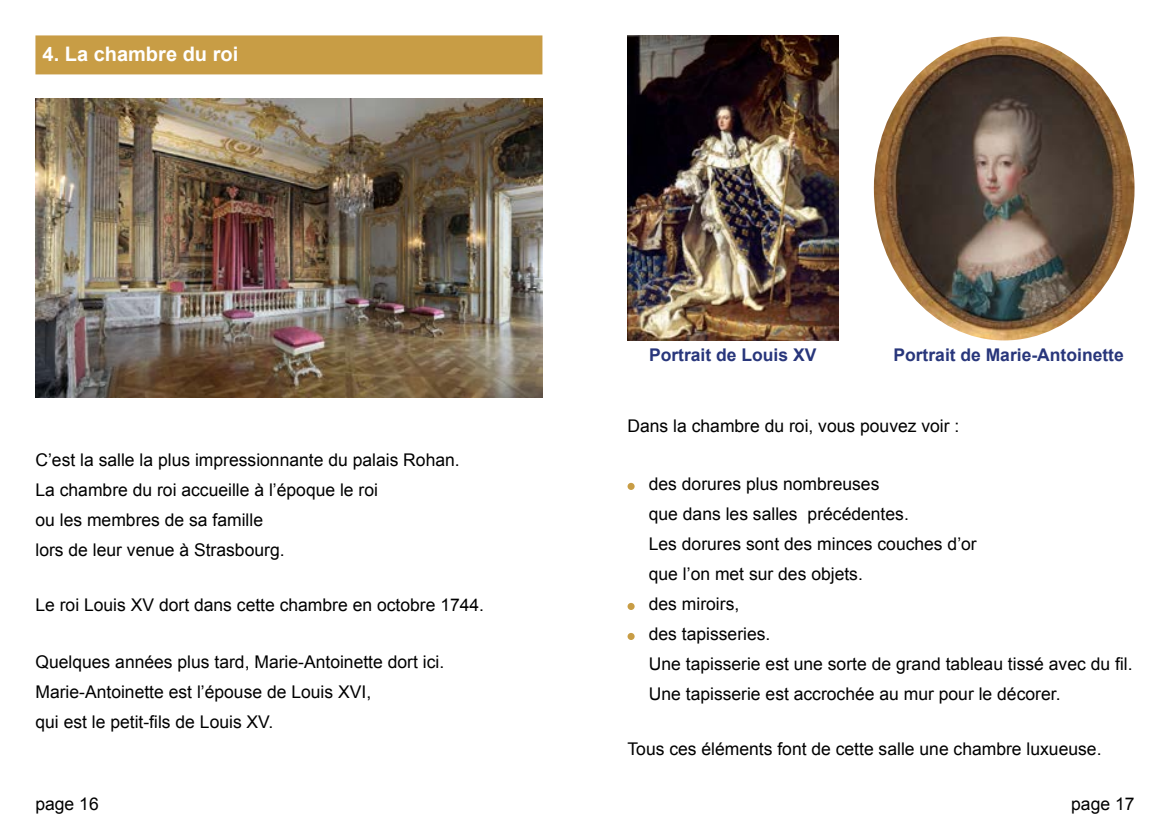
<style>
.page{position:relative;width:1170px;height:833px;background:#fff}
.page>*{position:absolute;margin:0;border:0;box-sizing:border-box;transform-origin:0 0}
.t1{font:700 20px "Arial";color:#fff}
.t2{font:17.5px/30px "Arial";color:#000}
.t3{font:700 17.5px "Arial";color:#28367b}
</style>
<div class="page">
<div style="left:35px;top:35px;width:507px;height:39px;background:#c89d45;border:2px solid #c89c45"></div>
<div style="left:627px;top:483px;width:7px;height:7px;background:#c89d45;border-radius:50%"></div>
<div style="left:627px;top:603px;width:7px;height:7px;background:#c89d45;border-radius:50%"></div>
<div style="left:627px;top:633px;width:7px;height:7px;background:#c89d45;border-radius:50%"></div>
<img style="left:35px;top:99px;width:507px;height:298px">
<img style="left:627px;top:35px;width:211px;height:305px">
<img style="left:873px;top:37px;width:261px;height:303px">
<p class="t1" style="left:43px;top:40px;width:197px">4. La chambre du roi</p>
<p class="t2" style="left:35px;top:445px;width:426px">C’est la salle la plus impressionnante du palais Rohan.<br>La chambre du roi accueille à l’époque le roi<br>ou les membres de sa famille<br>lors de leur venue à Strasbourg.</p>
<p class="t2" style="left:35px;top:590px;width:450px">Le roi Louis XV dort dans cette chambre en octobre 1744.</p>
<p class="t2" style="left:35px;top:647px;width:410px">Quelques années plus tard, Marie-Antoinette dort ici.<br>Marie-Antoinette est l’épouse de Louis XVI,<br>qui est le petit-fils de Louis XV.</p>
<p class="t2" style="left:35px;top:789px;width:65px">page 16</p>
<p class="t3" style="left:649px;top:343px;width:169px">Portrait de Louis XV</p>
<p class="t3" style="left:893px;top:343px;width:232px">Portrait de Marie-Antoinette</p>
<p class="t2" style="left:627px;top:411px;width:333px">Dans la chambre du roi, vous pouvez voir :</p>
<p class="t2" style="left:648px;top:469px;width:485px">des dorures plus nombreuses<br>que dans les salles précédentes.<br>Les dorures sont des minces couches d’or<br>que l’on met sur des objets.<br>des miroirs,<br>des tapisseries.<br>Une tapisserie est une sorte de grand tableau tissé avec du fil.<br>Une tapisserie est accrochée au mur pour le décorer.</p>
<p class="t2" style="left:627px;top:734px;width:475px">Tous ces éléments font de cette salle une chambre luxueuse.</p>
<p class="t2" style="left:1071px;top:789px;width:65px">page 17</p>
</div>
